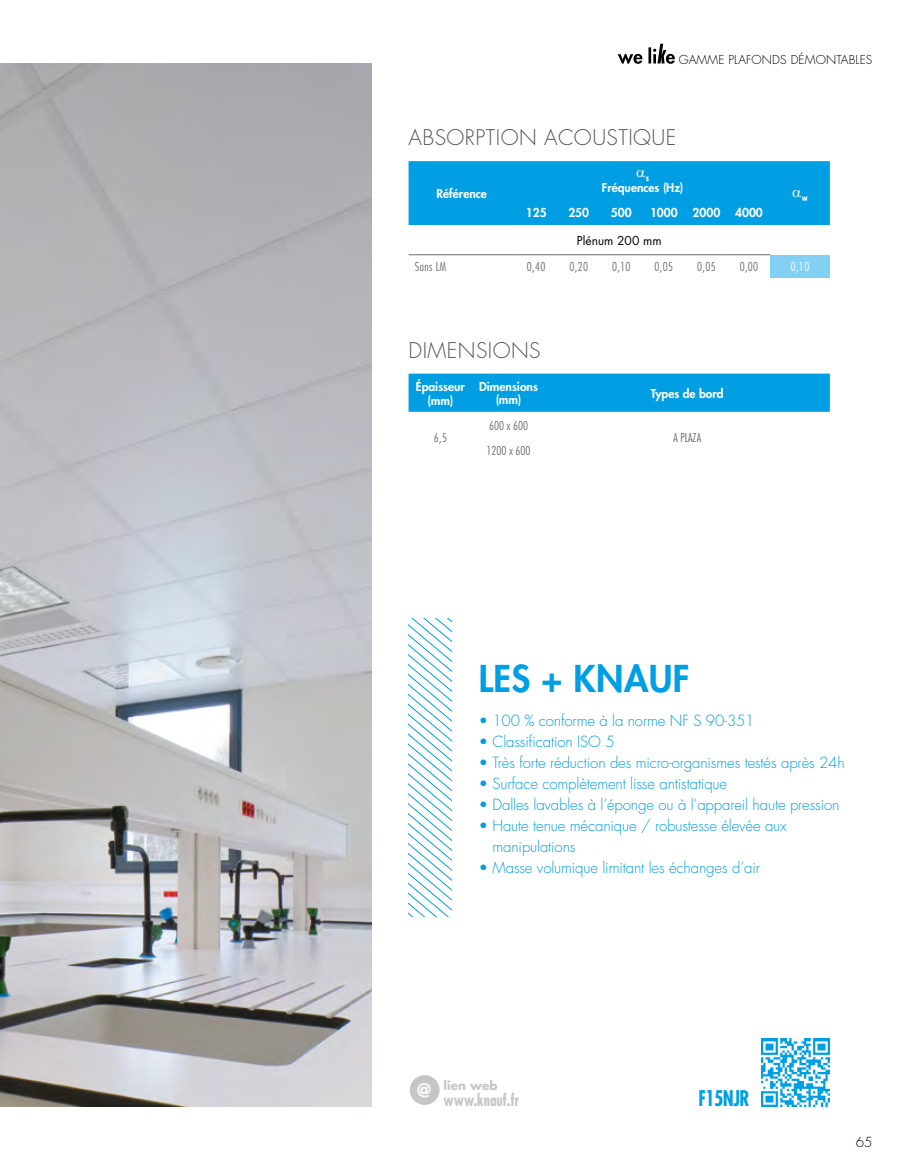
<style>
.page{position:relative;width:915px;height:1170px;background:#fff}
.page>*{position:absolute;margin:0;border:0;box-sizing:border-box;transform-origin:0 0}
.t1{font:800 36px "Futura Std";letter-spacing:.01em;color:#009fe3}
.t2{font:300 21px "Futura Std";letter-spacing:.02em;color:#575756}
.t3{font:700 condensed 21px "Futura Std";letter-spacing:-.03em;color:#009fe3;scale:.91 1}
.t4{font:700 condensed 16.5px "Futura Std";color:#c6c6c6;scale:.89 1}
.t5{font:300 15px/21px "Futura Std";letter-spacing:-.01em;color:#009fe3}
.t6{font:300 13.5px "Futura Std";color:#000}
.t7{font:800 12px/14.4px "Futura Std";color:#fff;text-align:center}
.t8{font:300 condensed 12px "Futura Std";color:#706f6f}
.t9{font:300 12px "Futura Std";letter-spacing:.01em;color:#000}
.t10{font:12px "Futura Std";color:#000}
.t11{font:700 12px "Futura Std";color:#c6c6c6}
.t12{font:300 condensed 12px "Futura Std";color:#fff}
.t13{font:700 condensed 8.7px "Futura Std";color:#fff}
.s1{font-size:18px;color:#fff}
</style>
<div class="page">
<div style="left:409px;top:1074px;width:30px;height:30px;background:#c6c6c6;border-radius:50%"></div>
<img style="left:0;top:64px;width:372px;height:1042px">
<img style="left:761px;top:1038px;width:68px;height:68px">
<svg style="left:408px;top:618px;width:43px;height:298px"></svg>
<div style="left:770px;top:255px;width:59px;height:22px;background:#83d0f5"></div>
<hr style="left:408px;top:254px;width:106px;height:1px;background:#706f6f">
<hr style="left:514px;top:254px;width:43px;height:1px;background:#706f6f">
<hr style="left:557px;top:254px;width:43px;height:1px;background:#706f6f">
<hr style="left:600px;top:254px;width:42px;height:1px;background:#706f6f">
<hr style="left:642px;top:254px;width:43px;height:1px;background:#706f6f">
<hr style="left:685px;top:254px;width:42px;height:1px;background:#706f6f">
<hr style="left:727px;top:254px;width:43px;height:1px;background:#706f6f">
<div style="left:408px;top:373px;width:421px;height:39px;background:#009fe3"></div>
<svg style="left:617px;top:44px;width:57px;height:20px"></svg>
<div style="left:408px;top:161px;width:421px;height:64px;background:#009fe3"></div>
<p class="t9" style="left:678px;top:52px;width:195px">GAMME PLAFONDS DÉMONTABLES</p>
<h2 class="t2" style="left:408px;top:124px;width:269px">ABSORPTION ACOUSTIQUE</h2>
<p class="t7" style="left:436px;top:186px;width:52px">Référence</p>
<p class="t13" style="left:645px;top:172px;width:5px">s</p>
<p class="t7" style="left:601px;top:180px;width:83px">Fréquences (Hz)</p>
<p class="t7" style="left:525px;top:205px;width:22px">125</p>
<p class="t7" style="left:568px;top:205px;width:22px">250</p>
<p class="t7" style="left:610px;top:205px;width:22px">500</p>
<p class="t7" style="left:649px;top:205px;width:114px">1000 2000 4000</p>
<p class="t10" style="left:576px;top:233px;width:86px">Plénum 200 mm</p>
<p class="t13" style="left:801px;top:192px;width:8px">w</p>
<p class="t8" style="left:415px;top:259px;width:33px">Sans LM</p>
<p class="t8" style="left:526px;top:259px;width:20px">0,40</p>
<p class="t8" style="left:569px;top:259px;width:20px">0,20</p>
<p class="t8" style="left:611px;top:259px;width:20px">0,10</p>
<p class="t8" style="left:654px;top:259px;width:20px">0,05</p>
<p class="t8" style="left:697px;top:259px;width:20px">0,05</p>
<p class="t8" style="left:739px;top:259px;width:20px">0,00</p>
<p class="t12" style="left:790px;top:259px;width:20px">0,10</p>
<h2 class="t2" style="left:408px;top:337px;width:133px">DIMENSIONS</h2>
<p class="t7" style="left:416px;top:379px;width:51px">Épaisseur (mm)</p>
<p class="t7" style="left:479px;top:380px;width:60px;line-height:13.5px">Dimensions (mm)</p>
<p class="t7" style="left:650px;top:386px;width:74px">Types de bord</p>
<p class="t8" style="left:433px;top:431px;width:15px">6,5</p>
<p class="t8" style="left:489px;top:418px;width:40px">600 x 600</p>
<p class="t8" style="left:673px;top:431px;width:29px">A PLAZA</p>
<p class="t8" style="left:486px;top:443px;width:45px">1200 x 600</p>
<h1 class="t1" style="left:478px;top:655px;width:212px">LES + KNAUF</h1>
<p class="t5" style="left:478px;top:710px;width:277px">• 100 % conforme à la norme NF S 90-351</p>
<p class="t5" style="left:478px;top:731px;width:137px">• Classification ISO 5</p>
<p class="t5" style="left:478px;top:752px;width:367px">• Très forte réduction des micro-organismes testés après 24h</p>
<p class="t5" style="left:478px;top:773px;width:250px">• Surface complètement lisse antistatique</p>
<p class="t5" style="left:478px;top:794px;width:362px">• Dalles lavables à l’éponge ou à l’appareil haute pression</p>
<p class="t5" style="left:492px;top:815px;width:296px;text-indent:-14px">• Haute tenue mécanique / robustesse élevée aux manipulations</p>
<p class="t5" style="left:478px;top:857px;width:282px">• Masse volumique limitant les échanges d’air</p>
<p class="t11" style="left:417px;top:1077px;width:82px"><span class="s1">@</span> lien web</p>
<p class="t4" style="left:443px;top:1089px;width:87px">www.knauf.fr</p>
<h2 class="t3" style="left:698px;top:1085px;width:58px">F15NJR</h2>
<p class="t6" style="left:855px;top:1133px;width:18px">65</p>
</div>
